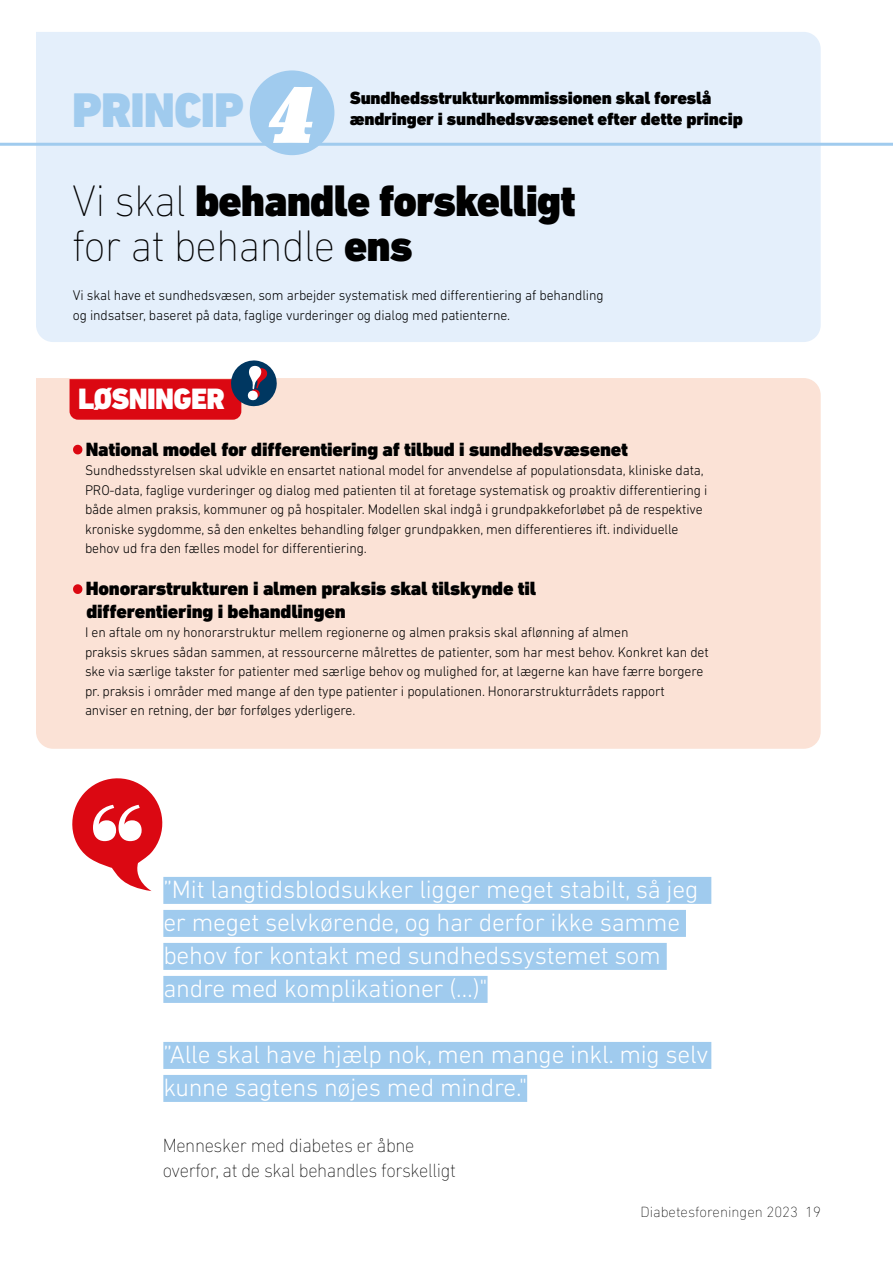
<style>
.page{position:relative;width:893px;height:1263px;background:#fff}
.page>*{position:absolute;margin:0;border:0;box-sizing:border-box;transform-origin:0 0}
.t1{font:italic 900 79.35px "Eames Century Modern";color:#fff}
.t2{font:900 49.5px "DIN Next LT Pro";letter-spacing:-.02em;color:#a0cbee}
.t3{font:900 45px/45px "DIN Next LT Pro";letter-spacing:-.02em;color:#000;scale:.96 1}
.t4{font:900 30px "DIN Next LT Pro";letter-spacing:-.02em;color:#fff}
.t5{font:300 25.5px/33px "DIN Next LT Pro";letter-spacing:-.01em;color:#fff}
.t6{font:900 19.5px/22.5px "DIN Next LT Pro";letter-spacing:-.01em;color:#000}
.t7{font:200 19.5px/25.5px "DIN Next LT Pro";letter-spacing:-.02em;color:#000;scale:.96 1}
.t8{font:900 18px "DIN Next LT Pro";letter-spacing:-.01em;color:#000}
.t9{font:200 15px "DIN Next LT Pro";color:#000}
.t10{font:300 14.25px/19.5px "DIN Next LT Pro";letter-spacing:-.01em;color:#000}
.s1{font-weight:200}
</style>
<div class="page">
<div style="left:36px;top:378px;width:785px;height:371px;background:#fbe2d6"></div>
<div style="left:36px;top:32px;width:785px;height:310px;background:#e4effb"></div>
<hr style="left:0;top:143px;width:893px;height:3px;background:#a0cbee">
<div style="left:250px;top:70px;width:84px;height:85px;background:#a0cbee;border-radius:50%"></div>
<svg style="left:73px;top:445px;width:9px;height:9px"></svg>
<svg style="left:73px;top:584px;width:9px;height:10px"></svg>
<div style="left:163px;top:877px;width:548px;height:27px;background:#a0cbee"></div>
<div style="left:163px;top:910px;width:523px;height:27px;background:#a0cbee"></div>
<div style="left:163px;top:943px;width:504px;height:27px;background:#a0cbee"></div>
<div style="left:163px;top:976px;width:325px;height:27px;background:#a0cbee"></div>
<div style="left:163px;top:1042px;width:548px;height:27px;background:#a0cbee"></div>
<div style="left:163px;top:1075px;width:364px;height:27px;background:#a0cbee"></div>
<svg style="left:72px;top:778px;width:92px;height:113px"></svg>
<svg style="left:70px;top:360px;width:208px;height:60px"></svg>
<h2 class="t2" style="left:72px;top:81px;width:173px">PRINCIP</h2>
<h1 class="t1" style="left:269px;top:46px;width:48px">4</h1>
<p class="t8" style="left:350px;top:87px;width:363px">Sundhedsstrukturkommissionen skal foreslå</p>
<p class="t8" style="left:350px;top:108px;width:395px">ændringer i sundhedsvæsenet efter dette princip</p>
<h3 class="t3" style="left:72px;top:178px;width:526px"><span class="s1">Vi skal</span> behandle forskelligt <span class="s1">for at behandle</span> ens</h3>
<p class="t10" style="left:73px;top:285px;width:532px">Vi skal have et sundhedsvæsen, som arbejder systematisk med differentiering af behandling og indsatser, baseret på data, faglige vurderinger og dialog med patienterne.</p>
<h3 class="t4" style="left:78px;top:381px;width:149px">LØSNINGER</h3>
<h3 class="t6" style="left:86px;top:438px;width:544px">National model for differentiering af tilbud i sundhedsvæsenet</h3>
<p class="t10" style="left:85px;top:461px;width:624px">Sundhedsstyrelsen skal udvikle en ensartet national model for anvendelse af populationsdata, kliniske data, PRO-data, faglige vurderinger og dialog med patienten til at foretage systematisk og proaktiv differentiering i både almen praksis, kommuner og på hospitaler. Modellen skal indgå i grundpakkeforløbet på de respektive kroniske sygdomme, så den enkeltes behandling følger grundpakken, men differentieres ift. individuelle behov ud fra den fælles model for differentiering.</p>
<h3 class="t6" style="left:86px;top:578px;width:452px">Honorarstrukturen i almen praksis skal tilskynde til differentiering i behandlingen</h3>
<p class="t10" style="left:85px;top:623px;width:625px">I en aftale om ny honorarstruktur mellem regionerne og almen praksis skal aflønning af almen<br>praksis skrues sådan sammen, at ressourcerne målrettes de patienter, som har mest behov. Konkret kan det ske via særlige takster for patienter med særlige behov og mulighed for, at lægerne kan have færre borgere pr. praksis i områder med mange af den type patienter i populationen. Honorarstrukturrådets rapport anviser en retning, der bør forfølges yderligere.</p>
<h3 class="t5" style="left:163px;top:872px;width:536px">”Mit langtidsblodsukker ligger meget stabilt, så jeg er meget selvkørende, og har derfor ikke samme behov for kontakt med sundhedssystemet som andre med komplikationer (…)"</h3>
<h3 class="t5" style="left:163px;top:1037px;width:547px">”Alle skal have hjælp nok, men mange inkl. mig selv kunne sagtens nøjes med mindre."</h3>
<h3 class="t7" style="left:163px;top:1132px;width:307px">Mennesker med diabetes er åbne overfor, at de skal behandles forskelligt</h3>
<p class="t9" style="left:640px;top:1203px;width:182px">Diabetesforeningen 2023 19</p>
</div>
